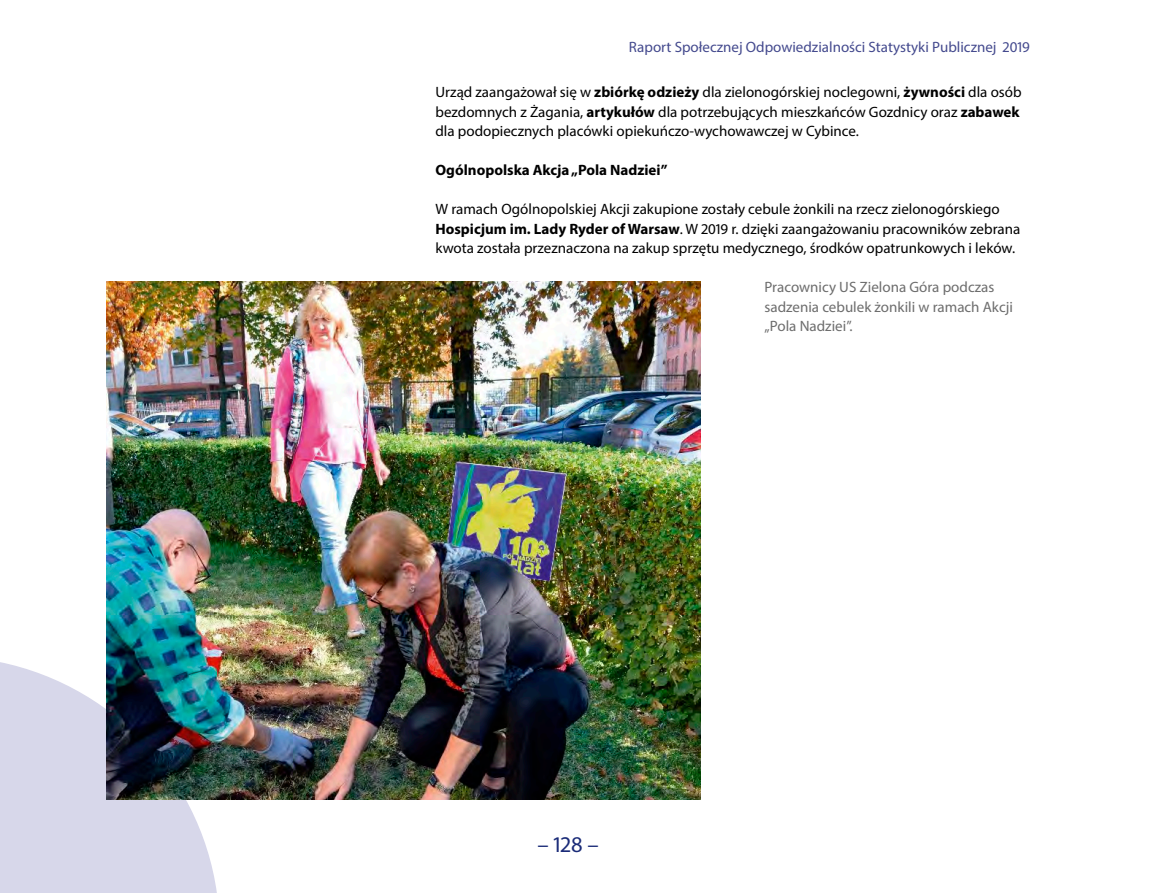
<style>
.page{position:relative;width:1149px;height:893px;background:#fff}
.page>*{position:absolute;margin:0;border:0;box-sizing:border-box;transform-origin:0 0}
.t1{font:22.5px "Myriad Pro";color:#1a2b78}
.t2{font:15px/19.5px "Myriad Pro";color:#000}
.OpisZdjęcia{font:15px/19.5px "Myriad Pro";color:#6d6d6d}
.t3{font:15px "Myriad Pro";color:#444a8e}
.t4{font:700 15px "Myriad Pro";color:#000}
.s1{font-weight:700}
</style>
<div class="page">
<svg style="left:0;top:662px;width:218px;height:231px;background:#dadaeb"></svg>
<img style="left:106px;top:282px;width:594px;height:517px">
<p class="t3" style="left:628px;top:38px;width:402px">Raport Społecznej Odpowiedzialności Statystyki Publicznej 2019</p>
<p class="t2" style="left:435px;top:82px;width:587px">Urząd zaangażował się w <span class="s1">zbiórkę odzieży</span> dla zielonogórskiej noclegowni, <span class="s1">żywności</span> dla osób bezdomnych z Żagania, <span class="s1">artykułów</span> dla potrzebujących mieszkańców Gozdnicy oraz <span class="s1">zabawek </span>dla podopiecznych placówki opiekuńczo-wychowawczej w Cybince.</p>
<p class="t4" style="left:435px;top:160px;width:233px">Ogólnopolska Akcja „Pola Nadziei”</p>
<p class="t2" style="left:435px;top:199px;width:586px">W ramach Ogólnopolskiej Akcji zakupione zostały cebule żonkili na rzecz zielonogórskiego<br><span class="s1">Hospicjum im. Lady Ryder of Warsaw</span>. W 2019 r. dzięki zaangażowaniu pracowników zebrana kwota została przeznaczona na zakup sprzętu medycznego, środków opatrunkowych i leków.</p>
<p class="OpisZdjęcia" style="left:764px;top:277px;width:250px">Pracownicy US Zielona Góra podczas sadzenia cebulek żonkili w ramach Akcji „Pola Nadziei”.</p>
<h1 class="t1" style="left:537px;top:831px;width:62px">– 128 –</h1>
</div>
